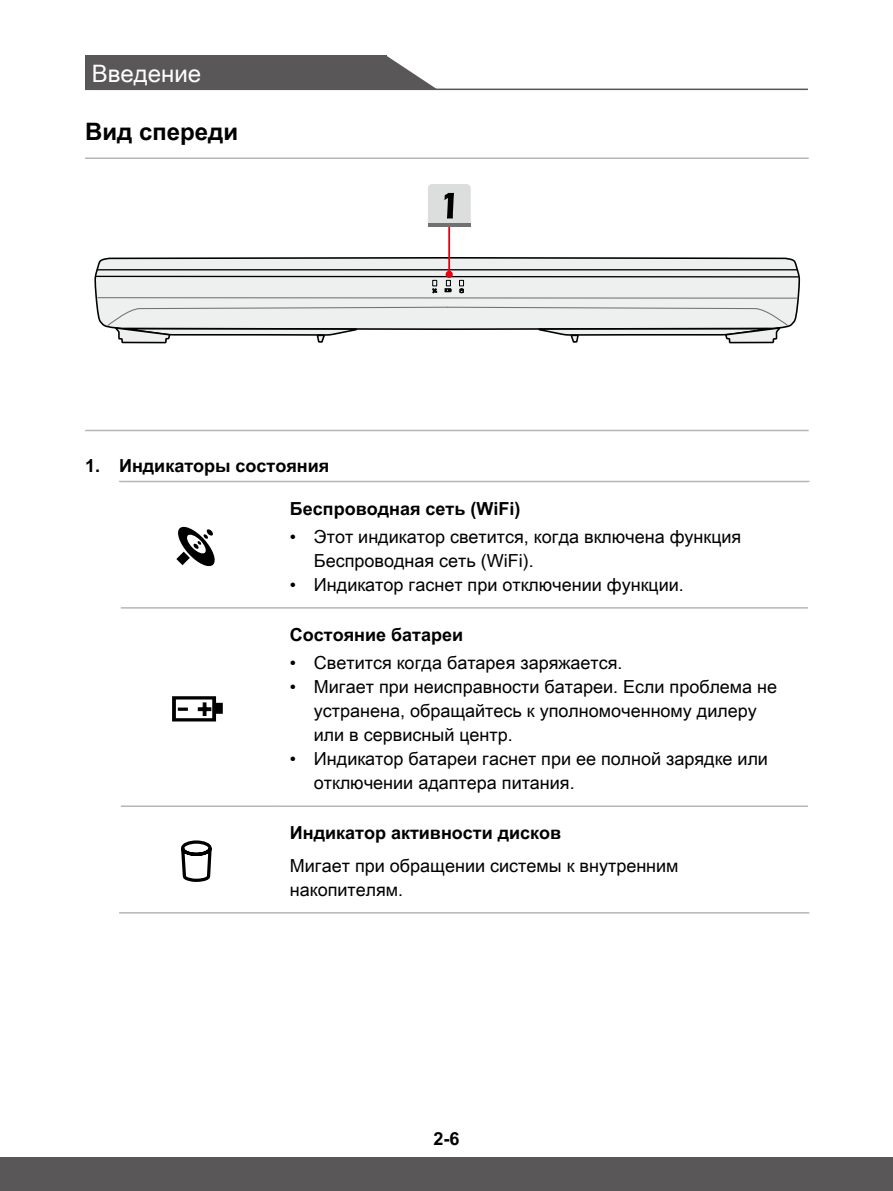
<style>
.page{position:relative;width:893px;height:1191px;background:#fff}
.page>*{position:absolute;margin:0;border:0;box-sizing:border-box;transform-origin:0 0}
.Title_2{font:700 24px "Arial Unicode MS";color:#000}
.t1{font:24px "Arial Unicode MS";color:#fff}
.Text_Left_-_8{font:18px/24px "Arial Unicode MS";color:#000}
.Text_Left_-_8-2{font:700 18px "Arial Unicode MS";color:#000}
</style>
<div class="page">
<div style="left:85px;top:56px;width:301px;height:34px;background:#595757"></div>
<svg style="left:386px;top:56px;width:52px;height:33px"></svg>
<hr style="left:85px;top:89px;width:723px;height:1px;background:#595757">
<div style="left:0;top:1157px;width:893px;height:34px;background:#595757"></div>
<hr style="left:85px;top:157px;width:724px;height:2px;background:#b5b6b6">
<hr style="left:85px;top:430px;width:724px;height:1px;background:#b5b6b6">
<svg style="left:94px;top:256px;width:707px;height:72px"></svg>
<hr style="left:97px;top:269px;width:700px;height:1px;background:#000">
<hr style="left:96px;top:276px;width:702px;height:1px;background:#000">
<hr style="left:98px;top:297px;width:699px;height:2px;background:#727171">
<svg style="left:107px;top:306px;width:682px;height:38px"></svg>
<svg style="left:432px;top:280px;width:5px;height:13px"></svg>
<svg style="left:445px;top:280px;width:7px;height:12px"></svg>
<svg style="left:459px;top:280px;width:5px;height:13px"></svg>
<hr style="left:448px;top:210px;width:2px;height:64px;background:#e60012">
<div style="left:446px;top:271px;width:7px;height:7px;background:#e60012;border-radius:50%"></div>
<svg style="left:428px;top:184px;width:43px;height:43px"></svg>
<hr style="left:119px;top:481px;width:154px;height:1px;background:#b5b6b6">
<hr style="left:273px;top:481px;width:536px;height:1px;background:#b5b6b6">
<hr style="left:121px;top:607px;width:152px;height:1px;background:#b5b6b6">
<hr style="left:273px;top:607px;width:535px;height:1px;background:#b5b6b6">
<hr style="left:121px;top:805px;width:152px;height:2px;background:#b5b6b6">
<hr style="left:273px;top:805px;width:535px;height:2px;background:#b5b6b6">
<hr style="left:119px;top:912px;width:154px;height:1px;background:#b5b6b6">
<hr style="left:273px;top:912px;width:536px;height:1px;background:#b5b6b6">
<svg style="left:176px;top:526px;width:39px;height:41px"></svg>
<svg style="left:172px;top:696px;width:51px;height:25px"></svg>
<svg style="left:178px;top:707px;width:10px;height:4px"></svg>
<svg style="left:181px;top:840px;width:31px;height:42px"></svg>
<h1 class="t1" style="left:92px;top:56px;width:111px">Введение</h1>
<p class="Title_2" style="left:85px;top:114px;width:155px">Вид спереди</p>
<p class="Text_Left_-_8-2" style="left:85px;top:453px;width:246px">1. Индикаторы состояния</p>
<p class="Text_Left_-_8-2" style="left:290px;top:495px;width:232px">Беспроводная сеть (WiFi)</p>
<p class="Text_Left_-_8" style="left:314px;top:524px;width:429px;text-indent:-24px">• Этот индикатор светится, когда включена функция<br>Беспроводная сеть (WiFi).</p>
<p class="Text_Left_-_8" style="left:290px;top:572px;width:395px">• Индикатор гаснет при отключении функции.</p>
<p class="Text_Left_-_8-2" style="left:290px;top:621px;width:175px">Состояние батареи</p>
<p class="Text_Left_-_8" style="left:290px;top:650px;width:334px">• Светится когда батарея заряжается.</p>
<p class="Text_Left_-_8" style="left:314px;top:674px;width:465px;text-indent:-24px">• Мигает при неисправности батареи. Если проблема не устранена, обращайтесь к уполномоченному дилеру или в сервисный центр.</p>
<p class="Text_Left_-_8" style="left:314px;top:746px;width:456px;text-indent:-24px">• Индикатор батареи гаснет при ее полной зарядке или отключении адаптера питания.</p>
<p class="Text_Left_-_8-2" style="left:290px;top:819px;width:273px">Индикатор активности дисков</p>
<p class="Text_Left_-_8" style="left:290px;top:853px;width:390px">Мигает при обращении системы к внутренним накопителям.</p>
<p class="Text_Left_-_8-2" style="left:433px;top:1125px;width:28px">2-6</p>
</div>
